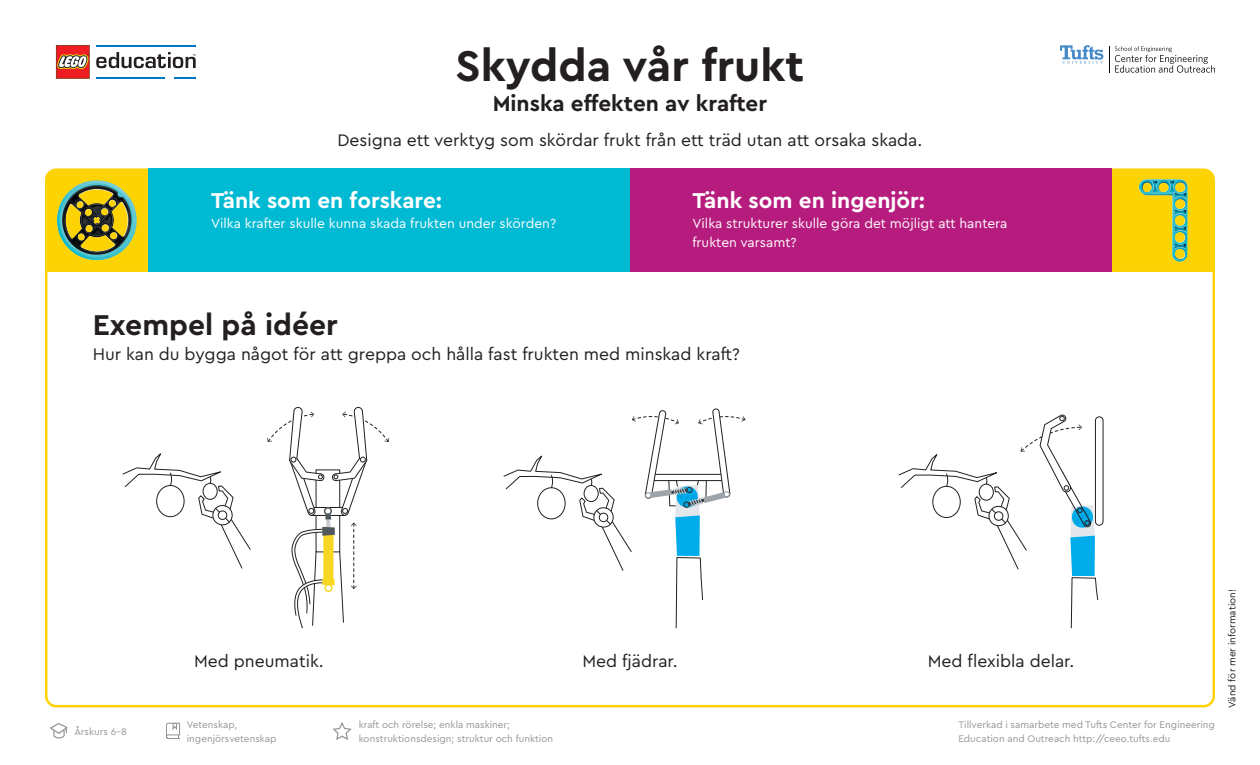
<style>
.page{position:relative;width:1260px;height:765px;background:#fff}
.page>*{position:absolute;margin:0;border:0;box-sizing:border-box;transform-origin:0 0}
.Headline{font:700 45px "Cera Pro";color:#231f20}
._3_TITLES{font:700 30px "Cera Pro";color:#231f20}
.Header_1_-_White{font:700 22.5px "Cera Pro";color:#fff}
.body_black_copy_2{font:700 22.5px "Cera Pro";color:#231f20}
.body_black_copy_2-2{font:17.5px "Cera Pro";color:#231f20}
.body_White_copy{font:13.75px/19.2px "Cera Pro";color:#fff}
.Body_Copy_2_black_le{font:10px/13.8px "Cera Pro";color:#939598}
.Body_Cop_2_black_rig{font:10px "Cera Pro";color:#231f20}
</style>
<div class="page">
<hr style="left:96px;top:45px;width:100px;height:1px;background:#0075bf">
<hr style="left:96px;top:77px;width:69px;height:2px;background:#0075bf">
<hr style="left:174px;top:77px;width:22px;height:2px;background:#0075bf">
<svg style="left:96px;top:52px;width:100px;height:16px"></svg>
<svg style="left:56px;top:45px;width:34px;height:34px"></svg>
<div style="left:45px;top:168px;width:104px;height:104px;background:#fed304"></div>
<img style="left:57px;top:180px;width:81px;height:81px">
<div style="left:1112px;top:168px;width:103px;height:104px;background:#fed304"></div>
<img style="left:1138px;top:179px;width:50px;height:84px">
<svg style="left:1060px;top:45px;width:43px;height:19px"></svg>
<svg style="left:1109px;top:46px;width:106px;height:27px"></svg>
<svg style="left:50px;top:723px;width:18px;height:16px"></svg>
<svg style="left:166px;top:722px;width:14px;height:17px"></svg>
<svg style="left:333px;top:722px;width:19px;height:18px"></svg>
<div style="left:630px;top:168px;width:482px;height:104px;background:#b61c7e"></div>
<div style="left:149px;top:168px;width:481px;height:104px;background:#00b9d3"></div>
<svg style="left:122px;top:453px;width:129px;height:116px"></svg>
<svg style="left:267px;top:407px;width:122px;height:222px"></svg>
<svg style="left:503px;top:408px;width:243px;height:221px"></svg>
<div style="left:1095px;top:416px;width:8px;height:110px;border:1px solid #231f20;border-radius:4px"></div>
<svg style="left:898px;top:414px;width:201px;height:215px"></svg>
<p class="Headline" style="left:456px;top:36px;width:350px">Skydda vår frukt</p>
<p class="body_black_copy_2" style="left:493px;top:89px;width:276px">Minska effekten av krafter</p>
<p class="body_black_copy_2-2" style="left:337px;top:129px;width:587px">Designa ett verktyg som skördar frukt från ett träd utan att orsaka skada.</p>
<p class="Header_1_-_White" style="left:211px;top:186px;width:233px">Tänk som en forskare:</p>
<p class="body_White_copy" style="left:211px;top:213px;width:347px">Vilka krafter skulle kunna skada frukten under skörden?</p>
<p class="Header_1_-_White" style="left:692px;top:186px;width:234px">Tänk som en ingenjör:</p>
<p class="body_White_copy" style="left:692px;top:213px;width:316px">Vilka strukturer skulle göra det möjligt att hantera frukten varsamt?</p>
<p class="_3_TITLES" style="left:93px;top:305px;width:247px">Exempel på idéer</p>
<p class="body_black_copy_2-2" style="left:93px;top:342px;width:649px">Hur kan du bygga något för att greppa och hålla fast frukten med minskad kraft?</p>
<p class="body_black_copy_2-2" style="left:194px;top:650px;width:131px">Med pneumatik.</p>
<p class="body_black_copy_2-2" style="left:582px;top:650px;width:97px">Med fjädrar.</p>
<p class="body_black_copy_2-2" style="left:928px;top:650px;width:148px">Med flexibla delar.</p>
<p class="Body_Copy_2_black_le" style="left:74px;top:724px;width:54px">Årskurs 6–8</p>
<p class="Body_Copy_2_black_le" style="left:187px;top:717px;width:91px">Vetenskap, ingenjörsvetenskap</p>
<p class="Body_Copy_2_black_le" style="left:359px;top:717px;width:153px">kraft och rörelse; enkla maskiner;</p>
<p class="Body_Copy_2_black_le" style="left:359px;top:731px;width:196px">konstruktionsdesign; struktur och funktion</p>
<p class="Body_Copy_2_black_le" style="left:958px;top:717px;width:258px">Tillverkad i samarbete med Tufts Center for Engineering</p>
<p class="Body_Copy_2_black_le" style="left:958px;top:731px;width:213px">Education and Outreach http://ceeo.tufts.edu</p>
<p class="Body_Cop_2_black_rig" style="left:1226px;top:708px;width:120px;rotate:-90deg">Vänd för mer information!</p>
</div>
